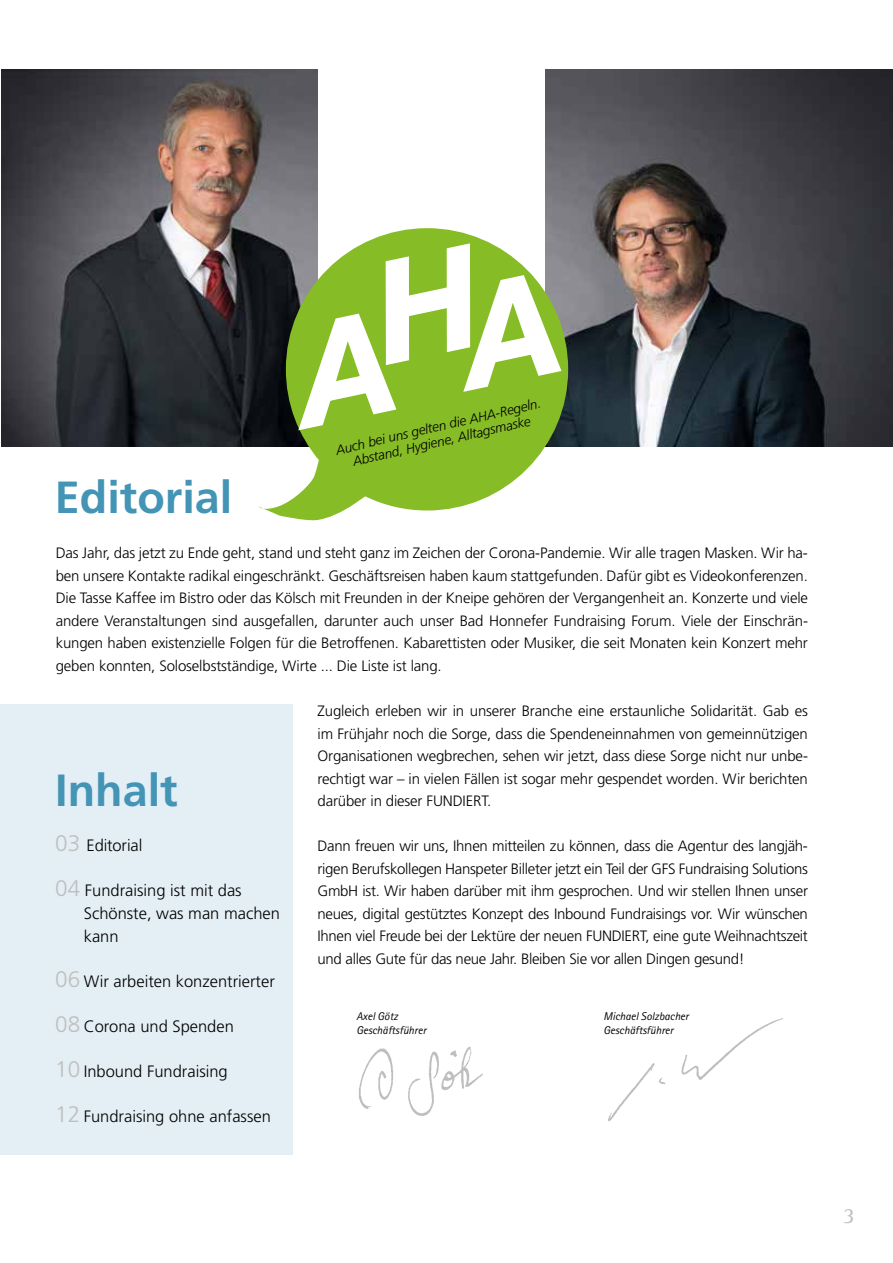
<style>
.page{position:relative;width:893px;height:1263px;background:#fff}
.page>*{position:absolute;margin:0;border:0;box-sizing:border-box;transform-origin:0 0}
.t1{font:700 45px "Frutiger";color:#4394b5}
.t2{font:22.5px "Rotis Serif";color:#bebebe}
.t3{font:300 16.5px/22.5px "Frutiger";color:#000}
.t4{font:300 15px/22.5px "Frutiger";letter-spacing:-.01em;color:#000;text-align:justify}
.t5{font:italic 300 13.5px/15px "Frutiger";color:#000;text-align:center}
.t6{font:italic 11.25px/13.5px "Rotis Sans Serif";color:#000}
.s1{font-size:22.5px;color:#bebebe}
</style>
<div class="page">
<div style="left:0;top:704px;width:292px;height:450px;background:#e4eef5"></div>
<img style="left:359px;top:1047px;width:124px;height:69px">
<img style="left:608px;top:1018px;width:175px;height:103px">
<img style="left:1px;top:70px;width:316px;height:377px">
<img style="left:546px;top:70px;width:347px;height:377px">
<svg style="left:258px;top:228px;width:310px;height:293px;fill:#86bc25"></svg>
<svg style="left:297px;top:242px;width:266px;height:189px"></svg>
<p class="t5" style="left:334px;top:443px;width:212px;rotate:-13deg">Auch bei uns gelten die AHA-Regeln.<br>Abstand, Hygiene, Alltagsmaske</p>
<h1 class="t1" style="left:55px;top:471px;width:179px">Editorial</h1>
<p class="t4" style="left:56px;top:542px;width:754px">Das Jahr, das jetzt zu Ende geht, stand und steht ganz im Zeichen der Corona-Pandemie. Wir alle tragen Masken. Wir ha&shy;ben unsere Kontakte radikal eingeschränkt. Geschäftsreisen haben kaum stattgefunden. Dafür gibt es Videokonferenzen.<br>Die Tasse Kaffee im Bistro oder das Kölsch mit Freunden in der Kneipe gehören der Vergangenheit an. Konzerte und viele andere Veranstaltungen sind ausgefallen, darunter auch unser Bad Honnefer Fundraising Forum. Viele der Einschrän&shy;kungen haben existenzielle Folgen für die Betroffenen. Kabarettisten oder Musiker, die seit Monaten kein Konzert mehr geben konnten, Soloselbstständige, Wirte ... Die Liste ist lang.</p>
<h1 class="t1" style="left:55px;top:764px;width:124px">Inhalt</h1>
<p class="t3" style="left:55px;top:835px;width:89px"><span class="s1">03</span> Editorial</p>
<p class="t3" style="left:84px;top:880px;width:198px;text-indent:-29px"><span class="s1">04</span> Fundraising ist mit das<br>Schönste, was man machen kann</p>
<p class="t3" style="left:55px;top:970px;width:221px"><span class="s1">06</span> Wir arbeiten konzentrierter</p>
<p class="t3" style="left:55px;top:1015px;width:180px"><span class="s1">08</span> Corona und Spenden</p>
<p class="t3" style="left:55px;top:1060px;width:174px"><span class="s1">10</span> Inbound Fundraising</p>
<p class="t3" style="left:55px;top:1105px;width:217px"><span class="s1">12</span> Fundraising ohne anfassen</p>
<p class="t4" style="left:317px;top:700px;width:492px">Zugleich erleben wir in unserer Branche eine erstaunliche Solidarität. Gab es im Frühjahr noch die Sorge, dass die Spendeneinnahmen von gemeinnützigen Organisationen wegbrechen, sehen wir jetzt, dass diese Sorge nicht nur unbe&shy;rechtigt war – in vielen Fällen ist sogar mehr gespendet worden. Wir berichten darüber in dieser FUNDIERT.</p>
<p class="t4" style="left:317px;top:835px;width:492px">Dann freuen wir uns, Ihnen mitteilen zu können, dass die Agentur des langjäh&shy;rigen Berufskollegen Hanspeter Billeter jetzt ein Teil der GFS Fundraising Solutions GmbH ist. Wir haben darüber mit ihm gesprochen. Und wir stellen Ihnen unser neues, digital gestütztes Konzept des Inbound Fundraisings vor. Wir wünschen Ihnen viel Freude bei der Lektüre der neuen FUNDIERT, eine gute Weihnachtszeit und alles Gute für das neue Jahr. Bleiben Sie vor allen Dingen gesund!</p>
<p class="t6" style="left:356px;top:1010px;width:71px">Axel Götz<br>Geschäftsführer</p>
<p class="t6" style="left:603px;top:1010px;width:87px">Michael Solzbacher<br>Geschäftsführer</p>
<h2 class="t2" style="left:843px;top:1202px;width:13px">3</h2>
</div>
